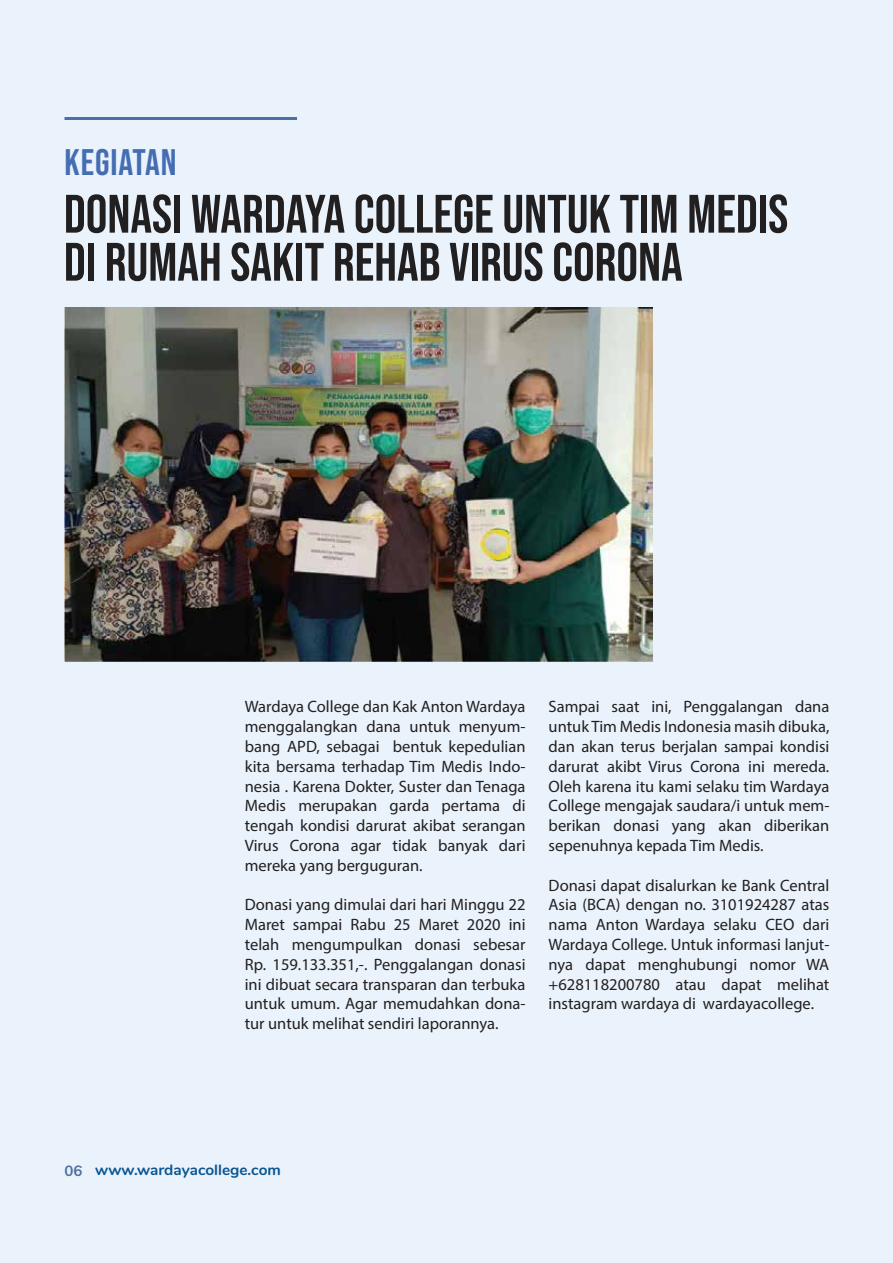
<style>
.page{position:relative;width:893px;height:1263px;background:#eaf3fb}
.page>*{position:absolute;margin:0;border:0;box-sizing:border-box;transform-origin:0 0}
.t1{font:54px/48px "Bebas Neue";color:#221f20}
.t2{font:36.9px "Bebas Neue";letter-spacing:.025em;color:#446db4}
.t3{font:16.5px/19.8px "Myriad Pro";color:#221f20;text-align:justify}
.t4{font:700 15px "Nunito";color:#0a5591}
.s1{color:#4d70a3}
</style>
<div class="page">
<hr style="left:64px;top:117px;width:233px;height:3px;background:#4d70a3">
<img style="left:64px;top:308px;width:588px;height:353px">
<h2 class="t2" style="left:64px;top:141px;width:114px">KEGIATAN</h2>
<h1 class="t1" style="left:64px;top:189px;width:726px">DONASI WARDAYA COLLEGE UNTUK TIM MEDIS<br>DI RUMAH SAKIT REHAB VIRUS CORONA</h1>
<p class="t3" style="left:245px;top:697px;width:282px">Wardaya College dan Kak Anton Wardaya menggalangkan dana untuk menyum&shy;bang APD, sebagai bentuk kepedulian kita bersama terhadap Tim Medis Indo&shy;nesia . Karena Dokter, Suster dan Tenaga Medis merupakan garda pertama di tengah kondisi darurat akibat serangan Virus Corona agar tidak banyak dari mereka yang berguguran.</p>
<p class="t3" style="left:245px;top:895px;width:282px">Donasi yang dimulai dari hari Minggu 22<br>Maret sampai Rabu 25 Maret 2020 ini telah mengumpulkan donasi sebesar Rp. 159.133.351,-. Penggalangan donasi ini dibuat secara transparan dan terbuka untuk umum. Agar memudahkan dona&shy;tur untuk melihat sendiri laporannya.</p>
<p class="t3" style="left:549px;top:697px;width:282px">Sampai saat ini, Penggalangan dana untuk Tim Medis Indonesia masih dibuka, dan akan terus berjalan sampai kondisi darurat akibt Virus Corona ini mereda.<br>Oleh karena itu kami selaku tim Wardaya College mengajak saudara/i untuk mem&shy;berikan donasi yang akan diberikan sepenuhnya kepada Tim Medis.</p>
<p class="t3" style="left:549px;top:875px;width:282px">Donasi dapat disalurkan ke Bank Central Asia (BCA) dengan no. 3101924287 atas nama Anton Wardaya selaku CEO dari Wardaya College. Untuk informasi lanjut&shy;nya dapat menghubungi nomor WA +628118200780 atau dapat melihat instagram wardaya di wardayacollege.</p>
<p class="t4" style="left:64px;top:1159px;width:218px"><span class="s1">06</span> www.wardayacollege.com</p>
</div>
